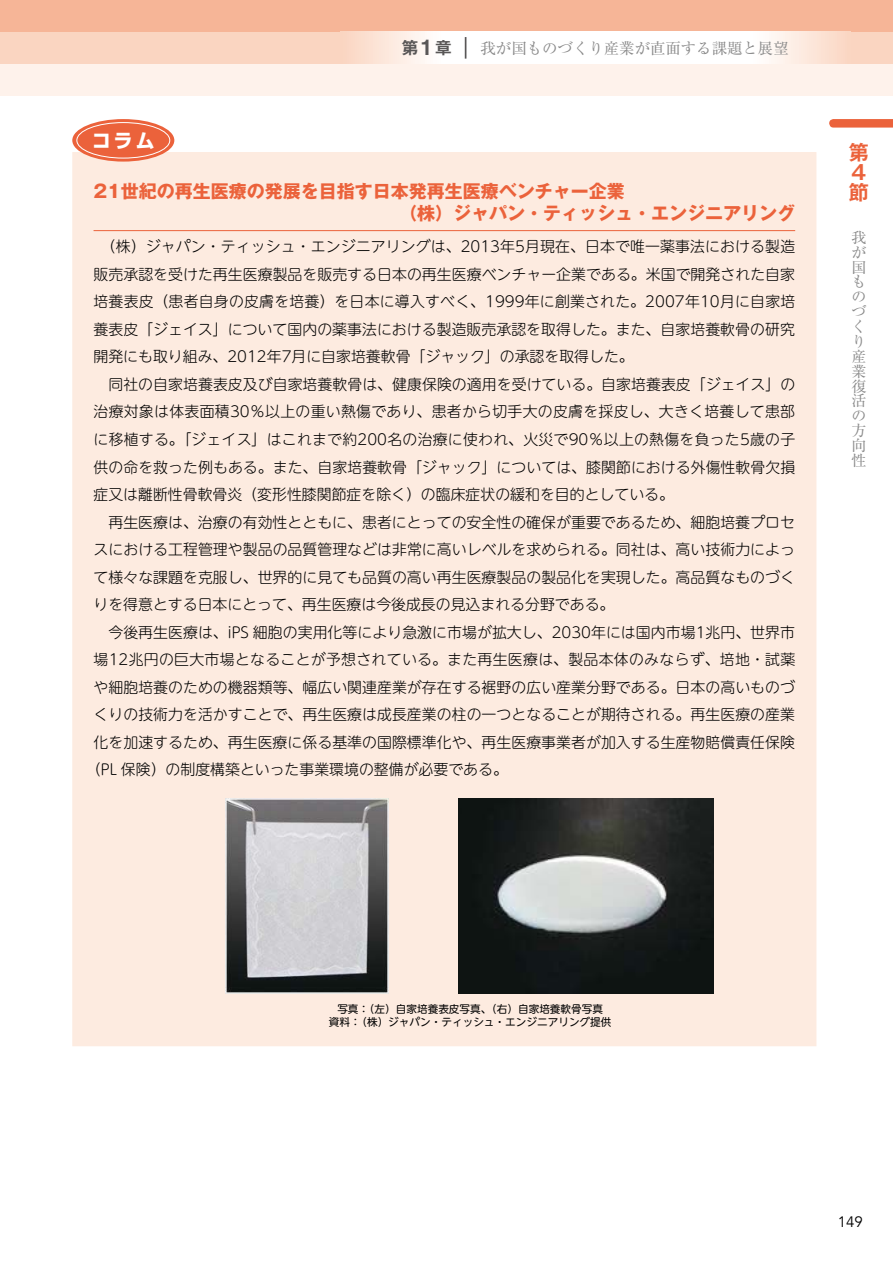
<style>
.page{position:relative;width:893px;height:1263px;background:#fff}
.page>*{position:absolute;margin:0;border:0;box-sizing:border-box;transform-origin:0 0}
.t1{font:700 20.25px/20.2px "Gothic MB101 Pro De";color:#eb623b;text-align:justify}
.t2{font:700 19.5px "UD Shin Go Pro";color:#fff}
.t3{font:700 18px/22.4px "Gothic MB101 Pro";color:#eb623b}
.t4{font:700 16.65px "Gothic MB101 Pro De";color:#595757}
.t5{font:15.45px "Ryumin Pro";color:#898989}
.t6{font:15px "Avenir LT Std";color:#000}
.t7{font:300 14.85px/27.6px "UD Shin M Go Pro";letter-spacing:.005em;color:#000;text-align:justify}
.t8{font:14.85px/14.9px "Ryumin Pro";color:#898989}
.t9{font:10.65px/13.8px "UD Shin M Go Pro";color:#000;text-align:center}
.s1{font-family:"Helvetica LT Std";font-size:21.6px}
</style>
<div class="page">
<div style="left:0;top:0;width:893px;height:32px;background:#f6b597"></div>
<div style="left:0;top:32px;width:893px;height:32px;background:#fad5c1"></div>
<div style="left:0;top:64px;width:893px;height:32px;background:#fef2eb"></div>
<div style="left:72px;top:152px;width:744px;height:894px;background:#fdebe0"></div>
<hr style="left:94px;top:230px;width:701px;height:1px;background:#eb623b">
<svg style="left:72px;top:119px;width:102px;height:43px"></svg>
<div style="left:77px;top:123px;width:93px;height:35px;background:#eb623b;border-radius:50%"></div>
<div style="left:77px;top:122px;width:93px;height:36px;border:1px solid #fff;border-radius:50%"></div>
<img style="left:459px;top:798px;width:255px;height:196px">
<img style="left:226px;top:798px;width:162px;height:196px">
<svg style="left:829px;top:119px;width:64px;height:9px"></svg>
<svg style="left:359px;top:32px;width:476px;height:31px;background:#fef8f5"></svg>
<svg style="left:465px;top:37px;width:1px;height:22px"></svg>
<h2 class="t2" style="left:92px;top:124px;width:65px">コラム</h2>
<p class="t4" style="left:402px;top:34px;width:51px">第<span class="s1">1</span>章</p>
<p class="t5" style="left:480px;top:36px;width:310px">我が国ものづくり産業が直面する課題と展望</p>
<p class="t3" style="left:399px;top:177px;width:397px;text-indent:-306px">21世紀の再生医療の発展を目指す日本発再生医療ベンチャー企業<br>（株）ジャパン・ティッシュ・エンジニアリング</p>
<p class="t7" style="left:94px;top:232px;width:703px;text-indent:7px">（株）ジャパン・ティッシュ・エンジニアリングは、2013年5月現在、日本で唯一薬事法における製造販売承認を受けた再生医療製品を販売する日本の再生医療ベンチャー企業である。米国で開発された自家培養表皮（患者自身の皮膚を培養）を日本に導入すべく、1999年に創業された。2007年10月に自家培養表皮「ジェイス」について国内の薬事法における製造販売承認を取得した。また、自家培養軟骨の研究開発にも取り組み、2012年7月に自家培養軟骨「ジャック」の承認を取得した。</p>
<p class="t7" style="left:94px;top:370px;width:703px;text-indent:15px">同社の自家培養表皮及び自家培養軟骨は、健康保険の適用を受けている。自家培養表皮「ジェイス」の治療対象は体表面積30％以上の重い熱傷であり、患者から切手大の皮膚を採皮し、大きく培養して患部に移植する。「ジェイス」はこれまで約200名の治療に使われ、火災で90％以上の熱傷を負った5歳の子供の命を救った例もある。また、自家培養軟骨「ジャック」については、膝関節における外傷性軟骨欠損症又は離断性骨軟骨炎（変形性膝関節症を除く）の臨床症状の緩和を目的としている。</p>
<p class="t7" style="left:94px;top:507px;width:703px;text-indent:15px">再生医療は、治療の有効性とともに、患者にとっての安全性の確保が重要であるため、細胞培養プロセスにおける工程管理や製品の品質管理などは非常に高いレベルを求められる。同社は、高い技術力によって様々な課題を克服し、世界的に見ても品質の高い再生医療製品の製品化を実現した。高品質なものづくりを得意とする日本にとって、再生医療は今後成長の見込まれる分野である。</p>
<p class="t7" style="left:108px;top:617px;width:688px">今後再生医療は、iPS 細胞の実用化等により急激に市場が拡大し、2030年には国内市場1兆円、世界市</p>
<p class="t7" style="left:94px;top:645px;width:703px">場12兆円の巨大市場となることが予想されている。また再生医療は、製品本体のみならず、培地・試薬</p>
<p class="t7" style="left:94px;top:672px;width:703px">や細胞培養のための機器類等、幅広い関連産業が存在する裾野の広い産業分野である。日本の高いものづ</p>
<p class="t7" style="left:94px;top:700px;width:703px">くりの技術力を活かすことで、再生医療は成長産業の柱の一つとなることが期待される。再生医療の産業</p>
<p class="t7" style="left:94px;top:728px;width:703px">化を加速するため、再生医療に係る基準の国際標準化や、再生医療事業者が加入する生産物賠償責任保険</p>
<p class="t7" style="left:86px;top:755px;width:423px">（PL 保険）の制度構築といった事業環境の整備が必要である。</p>
<h1 class="t1" style="left:849px;top:139px;width:21px">第4節</h1>
<p class="t8" style="left:851px;top:229px;width:16px">我が国ものづくり産業復活の方向性</p>
<p class="t9" style="left:329px;top:1001px;width:284px">写真：（左）自家培養表皮写真、（右）自家培養軟骨写真<br>資料： （株）ジャパン・ティッシュ・エンジニアリング提供</p>
<p class="t6" style="left:838px;top:1213px;width:27px">149</p>
</div>
